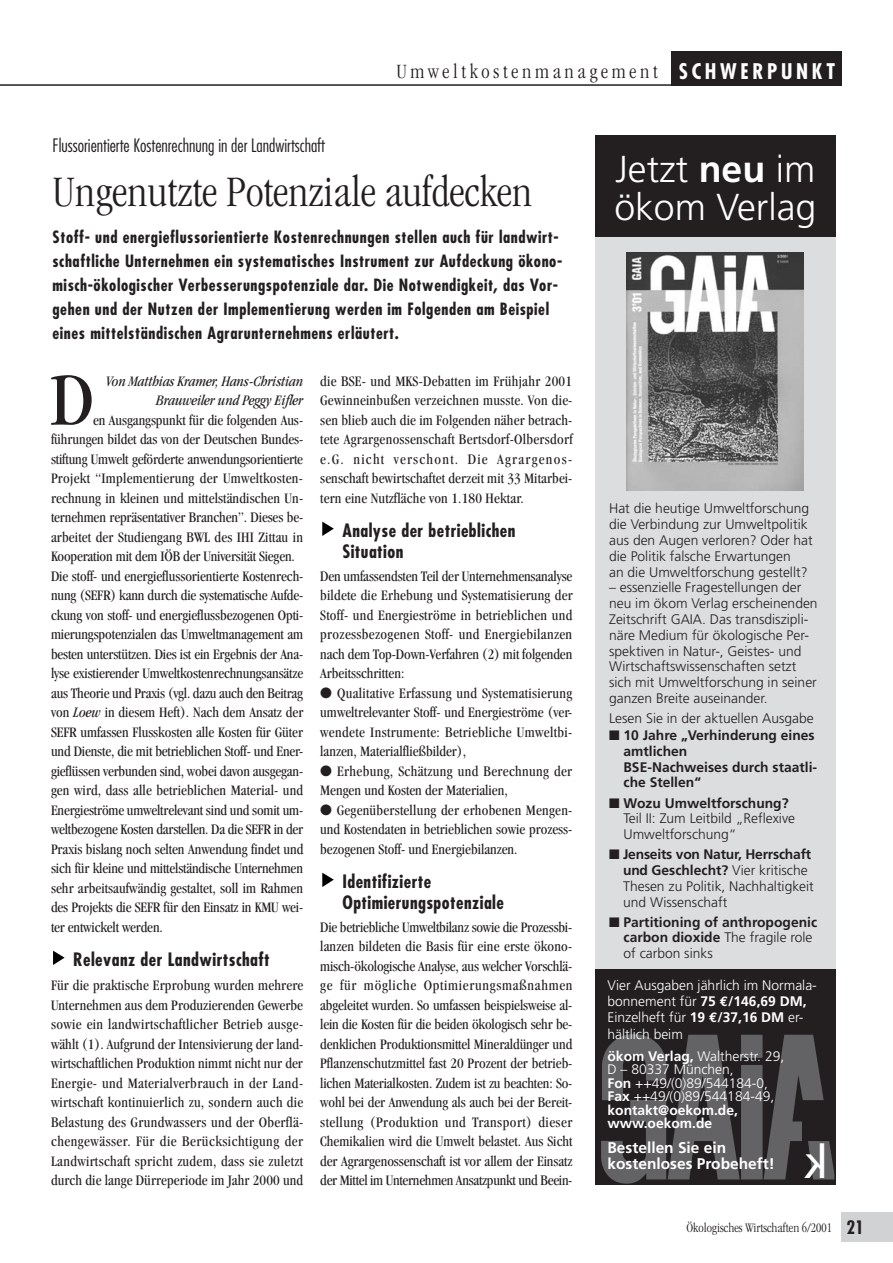
<style>
.page{position:relative;width:893px;height:1263px;background:#fff}
.page>*{position:absolute;margin:0;border:0;box-sizing:border-box;transform-origin:0 0}
._5Fließtext_Initial{font:condensed 76.95px "Garamond";color:#231f20}
._2Headline{font:300 condensed 45px "Garamond";color:#231f20}
.t1{font:300 37.5px/37.5px "Frutiger";color:#fff}
.t2{font:300 condensed 21px "Garamond";letter-spacing:.175em;color:#231f20}
.t3{font:700 condensed 21px "Futura";letter-spacing:.175em;color:#fff}
._6ZÜ{font:700 condensed 18px/21px "Futura";letter-spacing:.025em;color:#231f20}
._1Dachzeile{font:300 condensed 18px "Futura";color:#231f20}
._3Vorspann{font:700 condensed 16.5px/24px "Futura";letter-spacing:.035em;color:#231f20}
.t4{font:700 15.45px/16.4px "Frutiger";color:#fff}
._4Fließtext{font:condensed 15px/19.5px "Garamond";color:#231f20;text-align:justify}
._5Fließtext_Initial-2{font:condensed 15px "Garamond";letter-spacing:-.005em;color:#231f20}
._4Fließtext-2{font:condensed 15px/19.5px "Garamond";letter-spacing:.02em;color:#231f20}
._5Fließtext_Initial-3{font:italic condensed 15px "Garamond";letter-spacing:-.01em;color:#231f20}
._5Fließtext_Initial-4{font:condensed 15px "Garamond";letter-spacing:.02em;color:#231f20}
.t5{font:300 13.8px/15.8px "Frutiger";color:#231f20}
.t6{font:300 13.8px/13.5px "Frutiger";color:#fff}
.t7{font:700 13.8px/15.8px "Frutiger";color:#231f20}
.t8{font:300 condensed 13.5px "Garamond";color:#231f20}
.s1{font-style:italic}
.s2{font-weight:700}
.s3{font-weight:300}
.s4{font-family:"Euro Mono";font-weight:700}
</style>
<div class="page">
<svg style="left:53px;top:951px;width:12px;height:14px"></svg>
<svg style="left:322px;top:522px;width:12px;height:14px"></svg>
<svg style="left:322px;top:873px;width:12px;height:14px"></svg>
<div style="left:842px;top:1212px;width:51px;height:30px;background:#d1d2d4"></div>
<div style="left:672px;top:51px;width:170px;height:34px;background:#231f20"></div>
<hr style="left:0;top:84px;width:842px;height:2px;background:#231f20">
<div style="left:595px;top:213px;width:240px;height:781px;background:#dcdddf"></div>
<div style="left:595px;top:136px;width:240px;height:101px;background:#231f20"></div>
<div style="left:595px;top:969px;width:240px;height:216px;background:#231f20"></div>
<img style="left:601px;top:1035px;width:234px;height:149px">
<img style="left:627px;top:252px;width:177px;height:239px">
<svg style="left:804px;top:1143px;width:20px;height:35px"></svg>
<p class="t2" style="left:396px;top:60px;width:263px">Umweltkostenmanagement</p>
<p class="t3" style="left:679px;top:58px;width:158px">Schwerpunkt</p>
<p class="_1Dachzeile" style="left:53px;top:134px;width:274px">Flussorientierte Kostenrechnung in der Landwirtschaft</p>
<p class="_2Headline" style="left:53px;top:168px;width:481px">Ungenutzte Potenziale aufdecken</p>
<p class="_3Vorspann" style="left:53px;top:225px;width:511px">Stoff- und energieflussorientierte Kostenrechnungen stellen auch für landwirt&shy;schaftliche Unternehmen ein systematisches Instrument zur Aufdeckung ökono&shy;misch-ökologischer Verbesserungspotenziale dar. Die Notwendigkeit, das Vor&shy;gehen und der Nutzen der Implementierung werden im Folgenden am Beispiel eines mittelständischen Agrarunternehmens erläutert.</p>
<p class="_5Fließtext_Initial" style="left:51px;top:357px;width:44px">D</p>
<p class="_5Fließtext_Initial-3" style="left:106px;top:372px;width:199px">Von Matthias Kramer, Hans-Christian</p>
<p class="_5Fließtext_Initial-3" style="left:156px;top:392px;width:148px">Brauweiler und Peggy Eifler</p>
<p class="_5Fließtext_Initial-2" style="left:93px;top:411px;width:212px">en Ausgangspunkt für die folgenden Aus-</p>
<p class="_5Fließtext_Initial-2" style="left:51px;top:431px;width:254px">führungen bildet das von der Deutschen Bundes-</p>
<p class="_5Fließtext_Initial-2" style="left:51px;top:450px;width:254px">stiftung Umwelt geförderte anwendungsorientierte</p>
<p class="_5Fließtext_Initial-4" style="left:51px;top:470px;width:253px">Projekt “Implementierung der Umweltkosten-</p>
<p class="_5Fließtext_Initial-2" style="left:51px;top:489px;width:253px">rechnung in kleinen und mittelständischen Un-</p>
<p class="_5Fließtext_Initial-2" style="left:51px;top:509px;width:254px">ternehmen repräsentativer Branchen”. Dieses be-</p>
<p class="_5Fließtext_Initial-2" style="left:51px;top:528px;width:253px">arbeitet der Studiengang BWL des IHI Zittau in</p>
<p class="_5Fließtext_Initial-2" style="left:51px;top:548px;width:245px">Kooperation mit dem IÖB der Universität Siegen.</p>
<p class="_4Fließtext" style="left:51px;top:566px;width:254px">Die stoff- und energieflussorientierte Kostenrech&shy;nung (SEFR) kann durch die systematische Aufde&shy;ckung von stoff- und energieflussbezogenen Opti&shy;mierungspotenzialen das Umweltmanagement am besten unterstützen. Dies ist ein Ergebnis der Ana&shy;lyse existierender Umweltkostenrechnungsansätze aus Theorie und Praxis (vgl. dazu auch den Beitrag von <span class="s1">Loew</span> in diesem Heft). Nach dem Ansatz der SEFR umfassen Flusskosten alle Kosten für Güter und Dienste, die mit betrieblichen Stoff- und Ener&shy;gieflüssen verbunden sind, wobei davon ausgegan&shy;gen wird, dass alle betrieblichen Material- und Energieströme umweltrelevant sind und somit um&shy;weltbezogene Kosten darstellen. Da die SEFR in der Praxis bislang noch selten Anwendung findet und sich für kleine und mittelständische Unternehmen sehr arbeitsaufwändig gestaltet, soll im Rahmen des Projekts die SEFR für den Einsatz in KMU wei&shy;ter entwickelt werden.</p>
<p class="_6ZÜ" style="left:73px;top:949px;width:198px">Relevanz der Landwirtschaft</p>
<p class="_4Fließtext" style="left:51px;top:975px;width:254px">Für die praktische Erprobung wurden mehrere Unternehmen aus dem Produzierenden Gewerbe sowie ein landwirtschaftlicher Betrieb ausge&shy;wählt (1). Aufgrund der Intensivierung der land&shy;wirtschaftlichen Produktion nimmt nicht nur der Energie- und Materialverbrauch in der Land&shy;wirtschaft kontinuierlich zu, sondern auch die Belastung des Grundwassers und der Oberflä&shy;chengewässer. Für die Berücksichtigung der Landwirtschaft spricht zudem, dass sie zuletzt durch die lange Dürreperiode im Jahr 2000 und</p>
<p class="_4Fließtext" style="left:320px;top:371px;width:254px">die BSE- und MKS-Debatten im Frühjahr 2001<br>Gewinneinbußen verzeichnen musste. Von die&shy;sen blieb auch die im Folgenden näher betrach&shy;tete Agrargenossenschaft Bertsdorf-Olbersdorf e.G. nicht verschont. Die Agrargenos&shy;senschaft bewirtschaftet derzeit mit 33 Mitarbei&shy;tern eine Nutzfläche von 1.180 Hektar.</p>
<p class="_6ZÜ" style="left:342px;top:520px;width:174px">Analyse der betrieblichen<br>Situation</p>
<p class="_4Fließtext" style="left:320px;top:566px;width:254px">Den umfassendsten Teil der Unternehmensanalyse bildete die Erhebung und Systematisierung der Stoff- und Energieströme in betrieblichen und prozessbezogenen Stoff- und Energiebilanzen nach dem Top-Down-Verfahren (2) mit folgenden Arbeitsschritten:</p>
<p class="_4Fließtext" style="left:320px;top:683px;width:254px">● Qualitative Erfassung und Systematisierung umweltrelevanter Stoff- und Energieströme (ver&shy;wendete Instrumente: Betriebliche Umweltbi&shy;lanzen, Materialfließbilder),</p>
<p class="_4Fließtext-2" style="left:320px;top:761px;width:253px">● Erhebung, Schätzung und Berechnung der<br>Mengen und Kosten der Materialien,</p>
<p class="_4Fließtext" style="left:320px;top:800px;width:254px">● Gegenüberstellung der erhobenen Mengen&shy;und Kostendaten in betrieblichen sowie prozess&shy;bezogenen Stoff- und Energiebilanzen.</p>
<p class="_6ZÜ" style="left:342px;top:871px;width:163px">Identifizierte<br>Optimierungspotenziale</p>
<p class="_4Fließtext" style="left:320px;top:917px;width:254px">Die betriebliche Umweltbilanz sowie die Prozessbi&shy;lanzen bildeten die Basis für eine erste ökono&shy;misch-ökologische Analyse, aus welcher Vorschlä&shy;ge für mögliche Optimierungsmaßnahmen abgeleitet wurden. So umfassen beispielsweise al&shy;lein die Kosten für die beiden ökologisch sehr be&shy;denklichen Produktionsmittel Mineraldünger und Pflanzenschutzmittel fast 20 Prozent der betrieb&shy;lichen Materialkosten. Zudem ist zu beachten: So&shy;wohl bei der Anwendung als auch bei der Bereit&shy;stellung (Produktion und Transport) dieser Chemikalien wird die Umwelt belastet. Aus Sicht der Agrargenossenschaft ist vor allem der Einsatz der Mittel im Unternehmen Ansatzpunkt und Beein-</p>
<p class="t1" style="left:614px;top:150px;width:203px">Jetzt <span class="s2">neu</span> im ökom Verlag</p>
<p class="t5" style="left:609px;top:501px;width:205px">Hat die heutige Umweltforschung die Verbindung zur Umweltpolitik aus den Augen verloren? Oder hat die Politik falsche Erwartungen<br>an die Umweltforschung gestellt?</p>
<p class="t5" style="left:609px;top:580px;width:210px">– essenzielle Fragestellungen der neu im ökom Verlag erscheinenden Zeitschrift GAIA. Das transdiszipli&shy;näre Medium für ökologische Per&shy;spektiven in Natur-, Geistes- und Wirtschaftswissenschaften setzt sich mit Umweltforschung in seiner ganzen Breite auseinander.</p>
<p class="t5" style="left:609px;top:710px;width:206px">Lesen Sie in der aktuellen Ausgabe</p>
<p class="t7" style="left:623px;top:727px;width:195px;text-indent:-14px">■ 10 Jahre „Verhinderung eines amtlichen<br>BSE-Nachweises durch staatli&shy;che Stellen“</p>
<p class="t5" style="left:623px;top:795px;width:173px;text-indent:-14px">■ <span class="s2">Wozu Umweltforschung?<br></span>Teil II: Zum Leitbild „Reflexive<br>Umweltforschung“</p>
<p class="t5" style="left:623px;top:846px;width:192px;text-indent:-14px">■ <span class="s2">Jenseits von Natur, Herrschaft und Geschlecht?</span> Vier kritische<br>Thesen zu Politik, Nachhaltigkeit und Wissenschaft</p>
<p class="t7" style="left:623px;top:914px;width:195px;text-indent:-14px">■ Partitioning of anthropogenic carbon dioxide <span class="s3">The fragile role of carbon sinks</span></p>
<p class="t6" style="left:607px;top:977px;width:211px;line-height:16.4px">Vier Ausgaben jährlich im Normala&shy;bonnement für <span class="s2">75</span> <span class="s4">E</span><span class="s2">/146,69 DM,<br></span>Einzelheft für <span class="s2">19</span> <span class="s4">E</span><span class="s2">/37,16 DM</span> er&shy;hältlich beim</p>
<p class="t6" style="left:607px;top:1049px;width:178px"><span class="s2">ökom Verlag,</span> Waltherstr. 29,<br>D – 80337 München,<br><span class="s2">Fon</span> ++49/(0)89/544184-0,<br><span class="s2">Fax</span> ++49/(0)89/544184-49, <span class="s2">kontakt@oekom.de, www.oekom.de</span></p>
<p class="t4" style="left:607px;top:1139px;width:169px">Bestellen Sie ein kostenloses Probeheft!</p>
<p class="t8" style="left:686px;top:1221px;width:147px">Ökologisches Wirtschaften 6/2001</p>
<p class="_6ZÜ" style="left:846px;top:1216px;width:19px">21</p>
</div>
